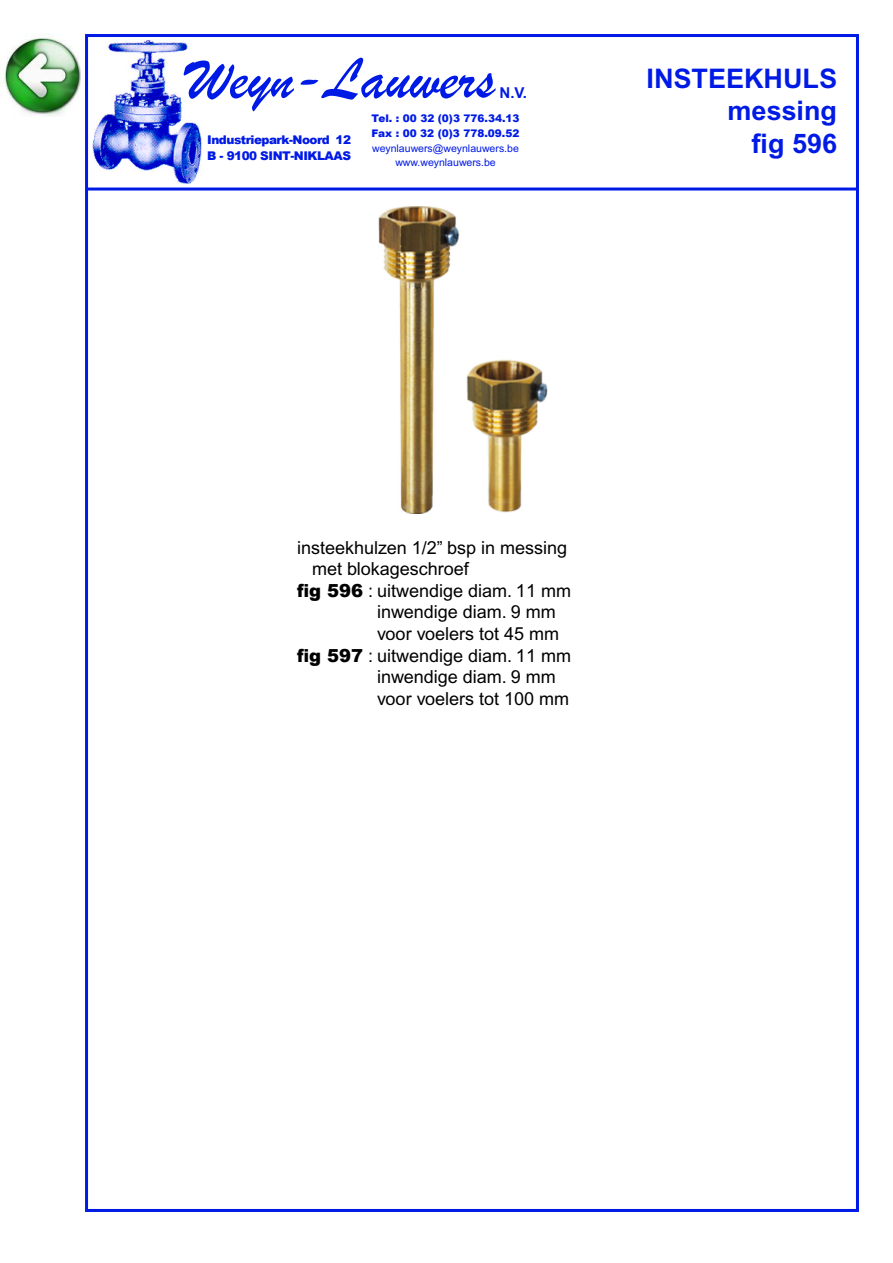
<style>
.page{position:relative;width:893px;height:1263px;background:#fff}
.page>*{position:absolute;margin:0;border:0;box-sizing:border-box;transform-origin:0 0}
.t1{font:61.5px "Brush Script";color:#001ae6}
.t2{font:700 27px/32.4px "Arial";color:#001ae6;text-align:right}
.t3{font:18px "Arial";color:#000}
.t4{font:700 15px "Arial";color:#001ae6}
.t5{font:900 12px/16.5px "Arial";letter-spacing:-.04em;color:#001ae6}
.t6{font:900 10.5px/15px "Arial";color:#001ae6;text-align:justify}
.t7{font:10.5px "Arial";letter-spacing:.005em;color:#001ae6}
.s1{font-weight:400}
.s2{font-weight:900}
</style>
<div class="page">
<img style="left:0;top:33px;width:81px;height:84px">
<img style="left:378px;top:207px;width:170px;height:306px">
<img style="left:89px;top:39px;width:117px;height:149px">
<hr style="left:88px;top:188px;width:771px;height:2px;background:#001ae6">
<p class="t1" style="left:186px;top:41px;width:310px">Weyn-Lauwers</p>
<p class="t4" style="left:499px;top:84px;width:29px">N.V.</p>
<p class="t5" style="left:207px;top:131px;width:145px">Industriepark-Noord 12<br>B - 9100 SINT-NIKLAAS</p>
<p class="t6" style="left:371px;top:111px;width:150px">Tel. : 00 32 (0)3 776.34.13<br>Fax : 00 32 (0)3 778.09.52 <span class="s1">weynlauwers@weynlauwers.be</span></p>
<p class="t7" style="left:395px;top:156px;width:102px">www.weynlauwers.be</p>
<p class="t2" style="left:646px;top:62px;width:192px">INSTEEKHULS messing<br>fig 596</p>
<p class="t3" style="left:297px;top:537px;width:272px">insteekhulzen 1/2” bsp in messing</p>
<p class="t3" style="left:312px;top:558px;width:158px">met blokageschroef</p>
<p class="t3" style="left:297px;top:580px;width:275px"><span class="s2">fig 596</span> : uitwendige diam. 11 mm</p>
<p class="t3" style="left:377px;top:602px;width:180px">inwendige diam. 9 mm</p>
<p class="t3" style="left:377px;top:623px;width:184px">voor voelers tot 45 mm</p>
<p class="t3" style="left:297px;top:645px;width:275px"><span class="s2">fig 597</span> : uitwendige diam. 11 mm</p>
<p class="t3" style="left:377px;top:666px;width:180px">inwendige diam. 9 mm</p>
<p class="t3" style="left:377px;top:688px;width:194px">voor voelers tot 100 mm</p>
</div>
